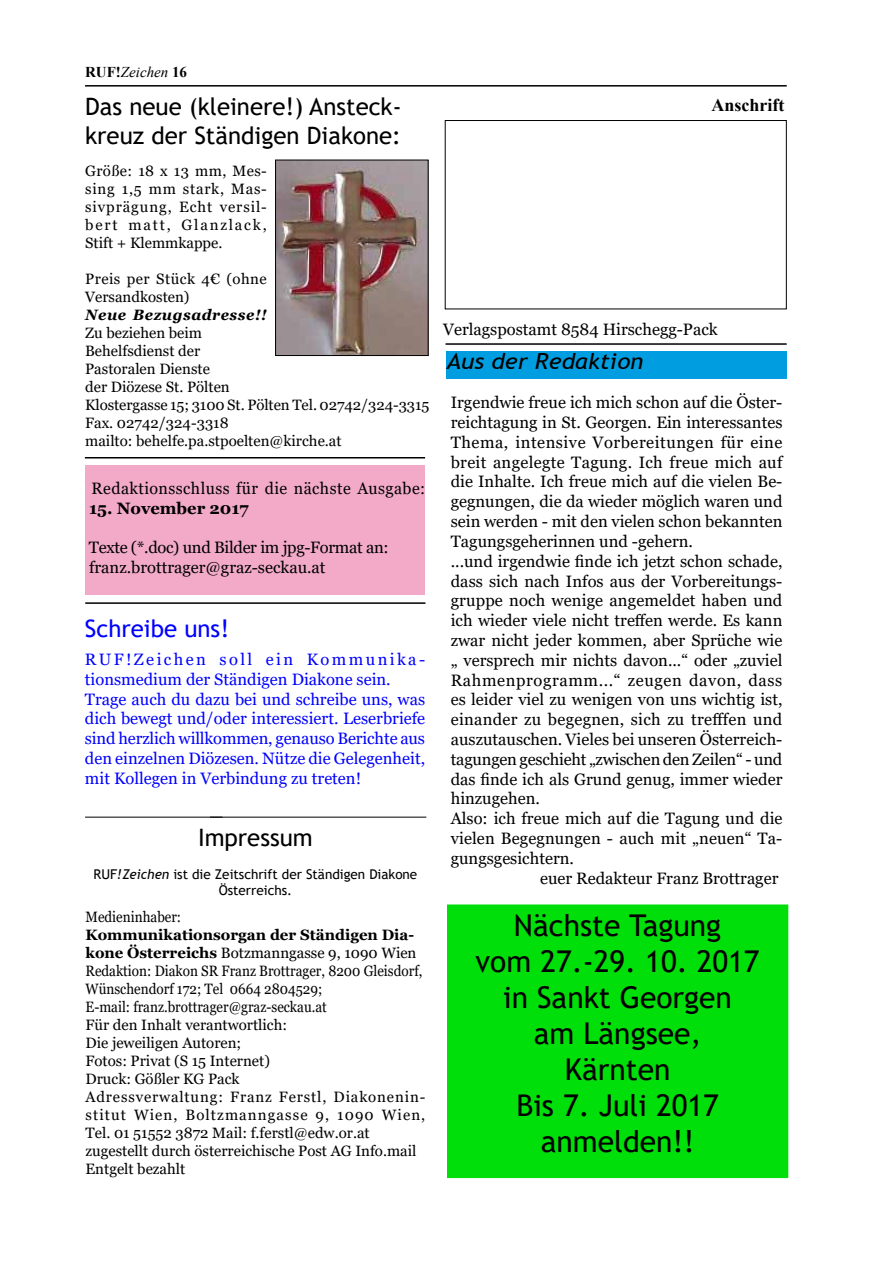
<style>
.page{position:relative;width:893px;height:1263px;background:#fff}
.page>*{position:absolute;margin:0;border:0;box-sizing:border-box;transform-origin:0 0}
.t1{font:30px/36px "Trebuchet MS";color:#000;text-align:center}
.t2{font:24px/28.8px "Trebuchet MS";color:#000}
.t3{font:24px "Trebuchet MS";color:#00f}
.t4{font:italic 21.9px "Trebuchet MS";color:#000;scale:1.1 1}
.t5{font:700 18px "Times New Roman";color:#000}
.t6{font:16.5px/19.8px "Georgia";color:#000}
.t7{font:16.5px/19.8px "Georgia";color:#00f}
.t8{font:16.5px "Georgia";letter-spacing:.02em;color:#000}
.t9{font:16.5px "Georgia";letter-spacing:.025em;color:#000}
.t10{font:16.5px "Georgia";letter-spacing:.03em;color:#000}
.t11{font:16.5px "Georgia";letter-spacing:.035em;color:#000}
.t12{font:700 16.5px "Georgia";color:#000}
.t13{font:15px/18px "Georgia";color:#000}
.t14{font:15px/18px "Georgia";letter-spacing:.03em;color:#000}
.t15{font:italic 700 15px "Georgia";letter-spacing:.035em;color:#000}
.t16{font:15px "Georgia";color:#000;scale:.9 1}
.t17{font:italic 15px "Times New Roman";color:#000}
.t18{font:13.5px/16.2px "Trebuchet MS";color:#000;text-align:center}
.s1{font-weight:700;font-style:normal}
.s2{font-style:italic}
.s3{font-weight:700}
</style>
<div class="page">
<hr style="left:85px;top:85px;width:702px;height:2px;background:#000">
<div style="left:445px;top:120px;width:341px;height:189px;border:1px solid #000"></div>
<div style="left:85px;top:465px;width:340px;height:130px;background:#f2aac8"></div>
<hr style="left:85px;top:457px;width:340px;height:1px;background:#000">
<img style="left:277px;top:162px;width:149px;height:192px">
<div style="left:275px;top:160px;width:153px;height:196px;border:1px solid #000"></div>
<hr style="left:85px;top:602px;width:340px;height:2px;background:#000">
<hr style="left:85px;top:817px;width:137px;height:1px;background:#000">
<hr style="left:210px;top:817px;width:216px;height:1px;background:#000">
<hr style="left:446px;top:343px;width:341px;height:2px;background:#000">
<div style="left:448px;top:905px;width:340px;height:272px;background:#00df09"></div>
<div style="left:447px;top:905px;width:341px;height:273px;border:1px solid #00df09"></div>
<div style="left:446px;top:351px;width:341px;height:27px;background:#009ee0"></div>
<p class="t17" style="left:85px;top:62px;width:104px"><span class="s1">RUF!</span>Zeichen <span class="s1">16</span></p>
<h2 class="t2" style="left:85px;top:92px;width:318px">Das neue (kleinere!) Ansteck&shy;kreuz der Ständigen Diakone:</h2>
<p class="t13" style="left:85px;top:162px;width:183px;text-align:justify">Größe: 18 x 13 mm, Mes&shy;sing 1,5 mm stark, Mas&shy;sivprägung, Echt versil&shy;bert matt, Glanzlack, Stift + Klemmkappe.</p>
<p class="t14" style="left:85px;top:270px;width:183px">Preis per Stück 4€ (ohne<br>Versandkosten)</p>
<p class="t15" style="left:85px;top:305px;width:183px">Neue Bezugsadresse!!</p>
<p class="t13" style="left:85px;top:324px;width:346px">Zu beziehen beim<br>Behelfsdienst der<br>Pastoralen Dienste<br>der Diözese St. Pölten<br>Klostergasse 15; 3100 St. Pölten Tel. 02742/324-3315<br>Fax. 02742/324-3318<br>mailto: behelfe.pa.stpoelten@kirche.at</p>
<p class="t9" style="left:92px;top:478px;width:335px">Redaktionsschluss für die nächste Ausgabe:</p>
<p class="t12" style="left:89px;top:497px;width:161px">15. November 2017</p>
<p class="t6" style="left:89px;top:538px;width:301px">Texte (*.doc) und Bilder im jpg-Format an: franz.brottrager@graz-seckau.at</p>
<h2 class="t3" style="left:85px;top:613px;width:146px">Schreibe uns!</h2>
<p class="t7" style="left:85px;top:650px;width:342px">RUF!Zeichen soll ein Kommunika&shy;tionsmedium der Ständigen Diakone sein.<br>Trage auch du dazu bei und schreibe uns, was dich bewegt und/oder interessiert. Leserbriefe sind herzlich willkommen, genauso Berichte aus den einzelnen Diözesen. Nütze die Gelegenheit, mit Kollegen in Verbindung zu treten!</p>
<h2 class="t2" style="left:198px;top:822px;width:116px">Impressum</h2>
<p class="t18" style="left:93px;top:866px;width:325px">RUF<span class="s2">!Zeichen</span> ist die Zeitschrift der Ständigen Diakone<br>Österreichs.</p>
<p class="t16" style="left:86px;top:907px;width:108px">Medieninhaber:</p>
<p class="t13" style="left:86px;top:926px;width:341px"><span class="s3">Kommunikationsorgan der Ständigen Dia&shy;kone Österreichs</span> Botzmanngasse 9, 1090 Wien Redaktion: Diakon SR Franz Brottrager, 8200 Gleisdorf, Wünschendorf 172; Tel 0664 2804529;<br>E-mail: franz.brottrager@graz-seckau.at<br>Für den Inhalt verantwortlich:<br>Die jeweiligen Autoren;<br>Fotos: Privat (S 15 Internet)<br>Druck: Gößler KG Pack<br>Adressverwaltung: Franz Ferstl, Diakonenin&shy;stitut Wien, Boltzmanngasse 9, 1090 Wien, Tel. 01 51552 3872 Mail: f.ferstl@edw.or.at zugestellt durch österreichische Post AG Info.mail Entgelt bezahlt</p>
<p class="t5" style="left:711px;top:92px;width:74px">Anschrift</p>
<p class="t6" style="left:443px;top:319px;width:276px">Verlagspostamt 8584 Hirschegg-Pack</p>
<h3 class="t4" style="left:446px;top:348px;width:180px">Aus der Redaktion</h3>
<p class="t6" style="left:451px;top:393px;width:333px">Irgendwie freue ich mich schon auf die Öster-</p>
<p class="t6" style="left:451px;top:413px;width:333px">reichtagung in St. Georgen. Ein interessantes</p>
<p class="t10" style="left:451px;top:432px;width:333px">Thema, intensive Vorbereitungen für eine</p>
<p class="t8" style="left:451px;top:452px;width:333px">breit angelegte Tagung. Ich freue mich auf</p>
<p class="t6" style="left:451px;top:472px;width:333px">die Inhalte. Ich freue mich auf die vielen Be-</p>
<p class="t6" style="left:451px;top:492px;width:333px">gegnungen, die da wieder möglich waren und</p>
<p class="t6" style="left:451px;top:512px;width:333px">sein werden - mit den vielen schon bekannten</p>
<p class="t6" style="left:451px;top:532px;width:244px">Tagungsgeherinnen und -gehern.</p>
<p class="t6" style="left:451px;top:551px;width:333px">...und irgendwie finde ich jetzt schon schade,</p>
<p class="t6" style="left:451px;top:571px;width:333px">dass sich nach Infos aus der Vorbereitungs-</p>
<p class="t6" style="left:451px;top:591px;width:333px">gruppe noch wenige angemeldet haben und</p>
<p class="t6" style="left:451px;top:611px;width:333px">ich wieder viele nicht treffen werde. Es kann</p>
<p class="t6" style="left:451px;top:631px;width:333px">zwar nicht jeder kommen, aber Sprüche wie</p>
<p class="t6" style="left:451px;top:650px;width:333px">„ versprech mir nichts davon...“ oder „zuviel</p>
<p class="t11" style="left:451px;top:670px;width:333px">Rahmenprogramm...“ zeugen davon, dass</p>
<p class="t6" style="left:451px;top:690px;width:333px">es leider viel zu wenigen von uns wichtig ist,</p>
<p class="t8" style="left:451px;top:709px;width:333px">einander zu begegnen, sich zu trefffen und</p>
<p class="t6" style="left:451px;top:730px;width:333px">auszutauschen. Vieles bei unseren Österreich-</p>
<p class="t6" style="left:451px;top:749px;width:333px">tagungen geschieht „zwischen den Zeilen“ - und</p>
<p class="t6" style="left:451px;top:769px;width:333px">das finde ich als Grund genug, immer wieder</p>
<p class="t6" style="left:451px;top:789px;width:91px">hinzugehen.</p>
<p class="t6" style="left:451px;top:809px;width:333px">Also: ich freue mich auf die Tagung und die</p>
<p class="t6" style="left:451px;top:829px;width:333px">vielen Begegnungen - auch mit „neuen“ Ta-</p>
<p class="t6" style="left:451px;top:848px;width:125px">gungsgesichtern.</p>
<p class="t6" style="left:540px;top:868px;width:240px">euer Redakteur Franz Brottrager</p>
<h1 class="t1" style="left:476px;top:907px;width:286px">Nächste Tagung<br>vom 27.-29. 10. 2017 in Sankt Georgen<br>am Längsee,<br>Kärnten<br>Bis 7. Juli 2017 anmelden!!</h1>
</div>
